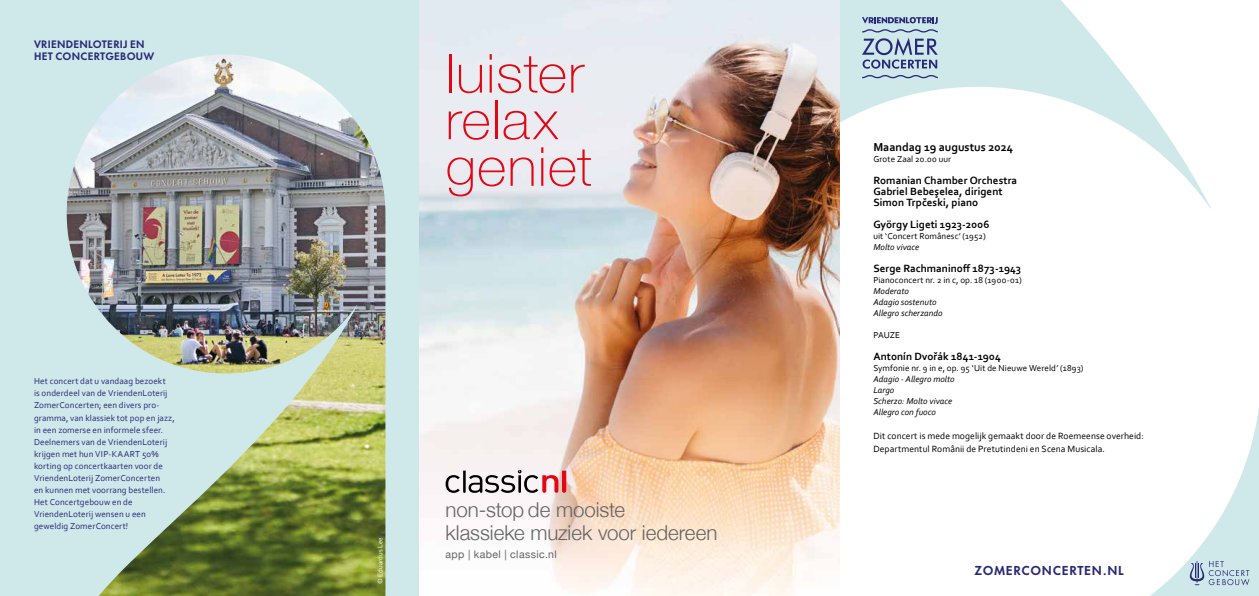
<style>
.page{position:relative;width:1259px;height:596px;background:#fff}
.page>*{position:absolute;margin:0;border:0;box-sizing:border-box;transform-origin:0 0}
.t1{font:100 53.8px/46.6px "Helvetica Neue LT Std";letter-spacing:.015em;color:#e30613;scale:1.05 1}
.t2{font:300 20.5px/23.3px "Helvetica Neue";color:#646363}
.t3{font:700 12px "Corbel";color:#000}
.t4{font:700 12px "Futura Now Headline";letter-spacing:.06em;color:#282878}
.t5{font:700 11px/11px "Corbel";letter-spacing:.005em;color:#000}
.t6{font:10.5px "Helvetica Neue";letter-spacing:.035em;color:#646363}
.t7{font:700 10px/12px "Futura Now Headline";letter-spacing:.025em;color:#282878}
.t8{font:9.5px/13px "Corbel";letter-spacing:.005em;color:#000}
.t9{font:9px/12px "Corbel";letter-spacing:.01em;color:#282878}
.t10{font:9px "Corbel";letter-spacing:.01em;color:#000}
.t11{font:italic 9px/11px "Corbel";letter-spacing:.005em;color:#000}
.t12{font:7px "Corbel";color:#fff}
</style>
<div class="page">
<div style="left:0;top:0;width:420px;height:595px;background:#cfe9ea"></div>
<svg style="left:839px;top:0;width:420px;height:595px"></svg>
<svg style="left:862px;top:38px;width:76px;height:31px;background:#98aac5"></svg>
<svg style="left:862px;top:17px;width:76px;height:15px"></svg>
<svg style="left:862px;top:75px;width:76px;height:3px"></svg>
<img style="left:420px;top:0;width:419px;height:595px">
<svg style="left:445px;top:469px;width:121px;height:23px"></svg>
<svg style="left:1189px;top:560px;width:60px;height:25px"></svg>
<img style="left:67px;top:54px;width:318px;height:541px">
<p class="t7" style="left:34px;top:37px;width:122px">VRIENDENLOTERIJ EN<br>HET CONCERTGEBOUW</p>
<p class="t9" style="left:34px;top:375px;width:142px">Het concert dat u vandaag bezoekt<br>is onderdeel van de VriendenLoterij<br>ZomerConcerten; een divers pro&shy;gramma, van klassiek tot pop en jazz, in een zomerse en informele sfeer.<br>Deelnemers van de VriendenLoterij krijgen met hun VIP-KAART 50% korting op concertkaarten voor de<br>VriendenLoterij ZomerConcerten<br>en kunnen met voorrang bestellen.<br>Het Concertgebouw en de<br>VriendenLoterij wensen u een geweldig ZomerConcert!</p>
<h1 class="t1" style="left:445px;top:50px;width:141px">luister relax geniet</h1>
<p class="t12" style="left:376px;top:583px;width:48px;rotate:-90deg">© Eduardus Lee</p>
<h2 class="t2" style="left:445px;top:496px;width:273px">non-stop de mooiste<br>klassieke muziek voor iedereen</h2>
<p class="t6" style="left:445px;top:546px;width:113px">app | kabel | classic.nl</p>
<h3 class="t3" style="left:873px;top:139px;width:141px">Maandag 19 augustus 2024</h3>
<p class="t10" style="left:873px;top:153px;width:79px">Grote Zaal 20.00 uur</p>
<p class="t5" style="left:873px;top:174px;width:145px">Romanian Chamber Orchestra<br>Gabriel Bebeşelea, dirigent<br>Simon Trpčeski, piano</p>
<p class="t5" style="left:873px;top:218px;width:118px">György Ligeti 1923-2006</p>
<p class="t10" style="left:873px;top:230px;width:114px">uit ‘Concert Românesc’ (1952)</p>
<p class="t11" style="left:873px;top:241px;width:47px">Molto vivace</p>
<p class="t5" style="left:873px;top:262px;width:149px">Serge Rachmaninoff 1873-1943</p>
<p class="t10" style="left:873px;top:274px;width:150px">Pianoconcert nr. 2 in c, op. 18 (1900-01)</p>
<p class="t11" style="left:873px;top:285px;width:71px">Moderato<br>Adagio sostenuto<br>Allegro scherzando</p>
<p class="t10" style="left:873px;top:329px;width:28px">PAUZE</p>
<p class="t5" style="left:873px;top:350px;width:129px">Antonín Dvořák 1841-1904</p>
<p class="t10" style="left:873px;top:362px;width:212px">Symfonie nr. 9 in e, op. 95 ‘Uit de Nieuwe Wereld’ (1893)</p>
<p class="t11" style="left:873px;top:373px;width:83px">Adagio - Allegro molto<br>Largo<br>Scherzo: Molto vivace<br>Allegro con fuoco</p>
<p class="t8" style="left:873px;top:429px;width:272px">Dit concert is mede mogelijk gemaakt door de Roemeense overheid:<br>Departmentul Românii de Pretutindeni en Scena Musicala.</p>
<h3 class="t4" style="left:974px;top:559px;width:151px">ZOMERCONCERTEN.NL</h3>
</div>
